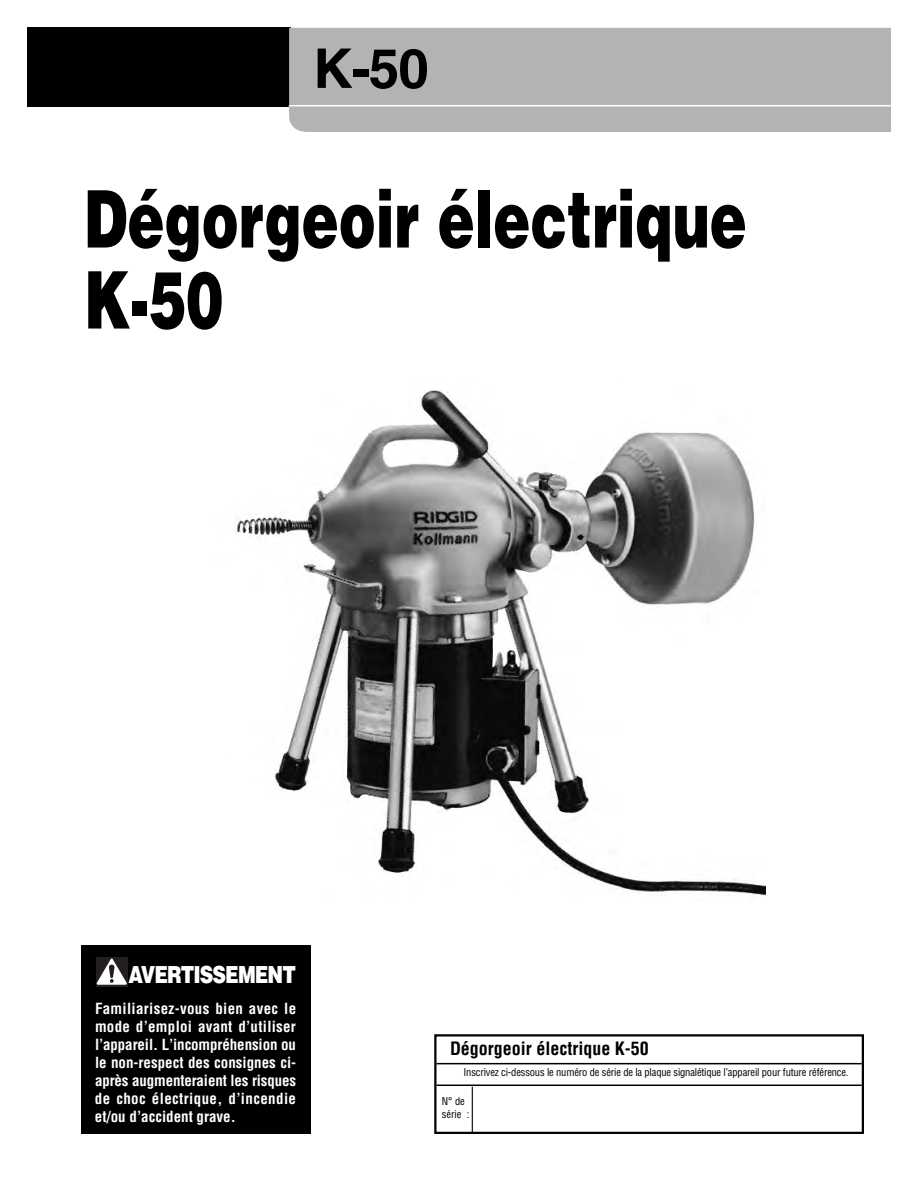
<style>
.page{position:relative;width:918px;height:1188px;background:#fff}
.page>*{position:absolute;margin:0;border:0;box-sizing:border-box;transform-origin:0 0}
.t1{font:900 79.5px/81px "Helvetica LT Std";color:#000;scale:.7 1}
.t2{font:700 54.75px "Helvetica LT Std";color:#000}
.t3{font:900 23.55px "Helvetica LT Std";letter-spacing:-.045em;color:#fff;scale:.8 1}
.t4{font:700 condensed 18px "Helvetica LT Std";color:#000}
.t5{font:700 condensed 15px/18px "Helvetica LT Std";letter-spacing:.015em;color:#fff;text-align:justify}
.t6{font:condensed 10.5px/12.8px "Helvetica LT Std";letter-spacing:-.015em;color:#000}
</style>
<div class="page">
<div style="left:27px;top:28px;width:264px;height:79px;background:#000"></div>
<div style="left:289px;top:28px;width:602px;height:104px;background:#b3b3b3"></div>
<hr style="left:289px;top:105px;width:602px;height:1px;background:#fff">
<img style="left:236px;top:390px;width:529px;height:506px">
<div style="left:434px;top:1034px;width:430px;height:100px;border:2px solid #000"></div>
<hr style="left:436px;top:1063px;width:426px;height:1px;background:#000">
<hr style="left:436px;top:1085px;width:426px;height:1px;background:#000">
<hr style="left:472px;top:1087px;width:1px;height:45px;background:#000">
<div style="left:81px;top:945px;width:230px;height:188px;background:#000"></div>
<div style="left:96px;top:957px;width:32px;height:30px;background:#231f20"></div>
<svg style="left:96px;top:958px;width:31px;height:27px"></svg>
<h2 class="t2" style="left:313px;top:49px;width:117px">K-50</h2>
<h1 class="t1" style="left:84px;top:185px;width:948px">Dégorgeoir électrique<br>K-50</h1>
<h3 class="t3" style="left:128px;top:966px;width:211px">AVERTISSEMENT</h3>
<p class="t5" style="left:95px;top:1000px;width:203px">Familiarisez-vous bien avec le mode d’emploi avant d’utiliser l’appareil. L’incompréhension ou le non-respect des consignes ci&shy;après augmenteraient les risques de choc électrique, d’incendie et/ou d’accident grave.</p>
<p class="t4" style="left:450px;top:1042px;width:200px">Dégorgeoir électrique K-50</p>
<p class="t6" style="left:464px;top:1067px;width:387px">Inscrivez ci-dessous le numéro de série de la plaque signalétique l’appareil pour future référence.</p>
<p class="t6" style="left:442px;top:1096px;width:29px">N° de série :</p>
</div>
